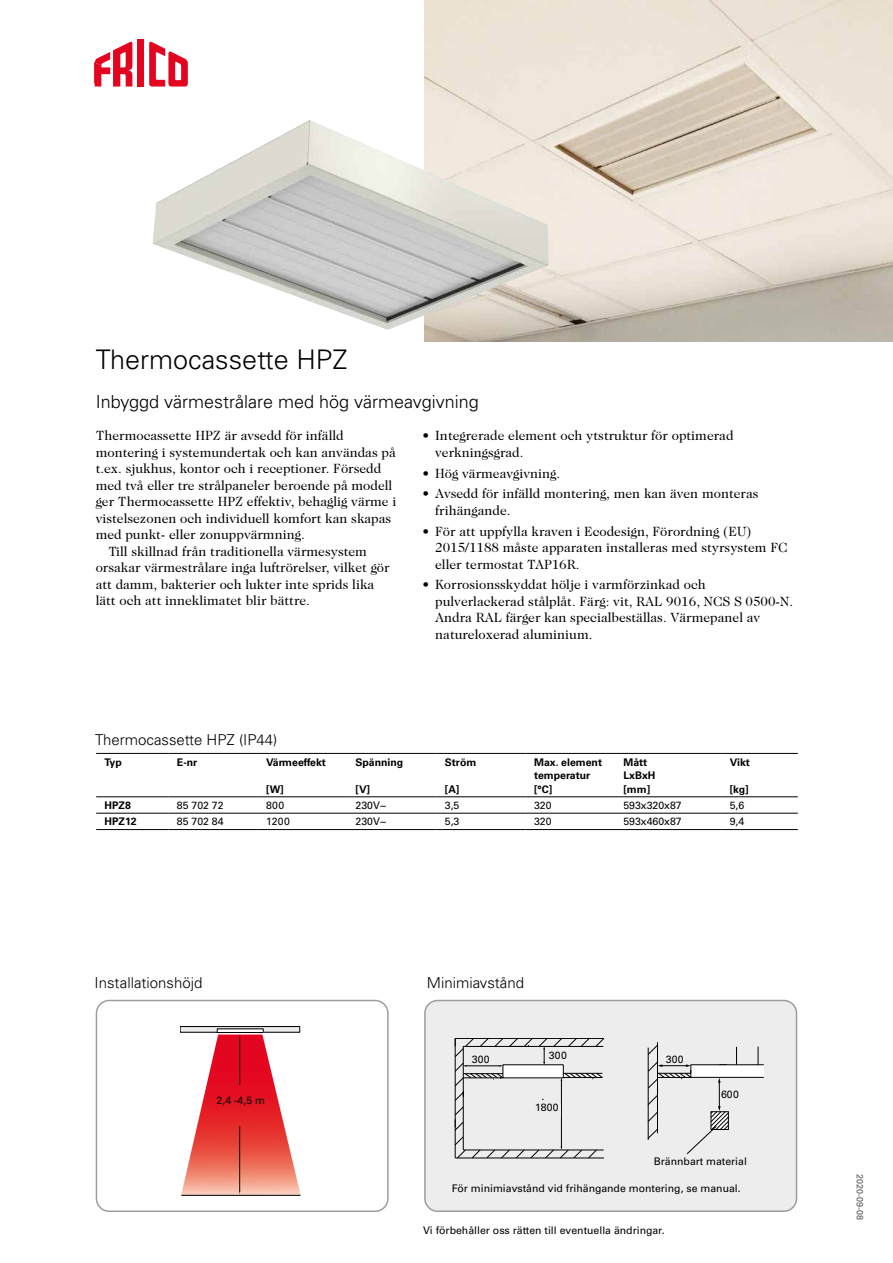
<style>
.page{position:relative;width:893px;height:1263px;background:#fff}
.page>*{position:absolute;margin:0;border:0;box-sizing:border-box;transform-origin:0 0}
.t1{font:300 27px "Univers";color:#000}
.t2{font:300 18px "Univers";color:#000}
.t3{font:300 15px "Univers";color:#000}
.t4{font:13.5px/16.5px "Caslon Two Twenty Four";color:#000}
.t5{font:10.5px "Univers";color:#000}
.t6{font:700 10.5px/13.5px "Univers";color:#000}
.t7{font:9px "Univers";color:#525251}
</style>
<div class="page">
<img style="left:425px;top:0;width:468px;height:342px">
<svg style="left:182px;top:1028px;width:116px;height:2px"></svg>
<div style="left:180px;top:1026px;width:120px;height:6px;border:1px solid #000"></div>
<div style="left:217px;top:1029px;width:46px;height:4px;border:1px solid #000"></div>
<svg style="left:181px;top:1034px;width:120px;height:161px"></svg>
<hr style="left:239px;top:1038px;width:1px;height:47px;background:#000">
<hr style="left:181px;top:1195px;width:120px;height:1px;background:#000">
<img style="left:153px;top:120px;width:396px;height:210px">
<div style="left:425px;top:1000px;width:371px;height:211px;background:#ededed;border-radius:13px"></div>
<div style="left:424px;top:1000px;width:373px;height:212px;border:2px solid #9d9d9c;border-radius:13px"></div>
<div style="left:96px;top:1000px;width:293px;height:212px;border:2px solid #9d9d9c;border-radius:13px"></div>
<svg style="left:455px;top:1038px;width:149px;height:120px"></svg>
<div style="left:535px;top:1103px;width:25px;height:15px;background:#ededed"></div>
<div style="left:549px;top:1051px;width:18px;height:10px;background:#ededed"></div>
<div style="left:472px;top:1055px;width:18px;height:10px;background:#ededed"></div>
<div style="left:534px;top:1049px;width:9px;height:12px;background:#ededed"></div>
<svg style="left:648px;top:1042px;width:116px;height:113px"></svg>
<div style="left:137px;top:39px;width:7px;height:48px;background:#e30520"></div>
<svg style="left:149px;top:41px;width:39px;height:46px"></svg>
<svg style="left:95px;top:41px;width:37px;height:46px"></svg>
<hr style="left:96px;top:753px;width:72px;height:1px;background:#000">
<hr style="left:168px;top:753px;width:90px;height:1px;background:#000">
<hr style="left:258px;top:753px;width:89px;height:1px;background:#000">
<hr style="left:347px;top:753px;width:89px;height:1px;background:#000">
<hr style="left:436px;top:753px;width:90px;height:1px;background:#000">
<hr style="left:526px;top:753px;width:89px;height:1px;background:#000">
<hr style="left:615px;top:753px;width:106px;height:1px;background:#000">
<hr style="left:721px;top:753px;width:77px;height:1px;background:#000">
<hr style="left:96px;top:796px;width:72px;height:1px;background:#000">
<hr style="left:168px;top:796px;width:90px;height:1px;background:#000">
<hr style="left:258px;top:796px;width:89px;height:1px;background:#000">
<hr style="left:347px;top:796px;width:89px;height:1px;background:#000">
<hr style="left:436px;top:796px;width:90px;height:1px;background:#000">
<hr style="left:526px;top:796px;width:89px;height:1px;background:#000">
<hr style="left:615px;top:796px;width:106px;height:1px;background:#000">
<hr style="left:721px;top:796px;width:77px;height:1px;background:#000">
<hr style="left:96px;top:829px;width:72px;height:1px;background:#000">
<hr style="left:168px;top:829px;width:90px;height:1px;background:#000">
<hr style="left:258px;top:829px;width:89px;height:1px;background:#000">
<hr style="left:347px;top:829px;width:89px;height:1px;background:#000">
<hr style="left:436px;top:829px;width:90px;height:1px;background:#000">
<hr style="left:526px;top:829px;width:89px;height:1px;background:#000">
<hr style="left:615px;top:829px;width:106px;height:1px;background:#000">
<hr style="left:721px;top:829px;width:77px;height:1px;background:#000">
<hr style="left:96px;top:813px;width:72px;height:1px;background:#000">
<hr style="left:168px;top:813px;width:90px;height:1px;background:#000">
<hr style="left:258px;top:813px;width:89px;height:1px;background:#000">
<hr style="left:347px;top:813px;width:89px;height:1px;background:#000">
<hr style="left:436px;top:813px;width:90px;height:1px;background:#000">
<hr style="left:526px;top:813px;width:89px;height:1px;background:#000">
<hr style="left:615px;top:813px;width:106px;height:1px;background:#000">
<hr style="left:721px;top:813px;width:77px;height:1px;background:#000">
<h1 class="t1" style="left:96px;top:344px;width:253px">Thermocassette HPZ</h1>
<h2 class="t2" style="left:96px;top:390px;width:385px">Inbyggd värmestrålare med hög värmeavgivning</h2>
<p class="t4" style="left:96px;top:427px;width:250px">Thermocassette HPZ är avsedd för infälld</p>
<p class="t4" style="left:96px;top:444px;width:302px">montering i systemundertak och kan användas på</p>
<p class="t4" style="left:96px;top:460px;width:287px">t.ex. sjukhus, kontor och i receptioner. Försedd</p>
<p class="t4" style="left:96px;top:477px;width:298px">med två eller tre strålpaneler beroende på modell</p>
<p class="t4" style="left:96px;top:493px;width:302px">ger Thermocassette HPZ effektiv, behaglig värme i</p>
<p class="t4" style="left:96px;top:510px;width:297px">vistelsezonen och individuell komfort kan skapas</p>
<p class="t4" style="left:96px;top:526px;width:211px">med punkt- eller zonuppvärmning.</p>
<p class="t4" style="left:108px;top:543px;width:260px">Till skillnad från traditionella värmesystem</p>
<p class="t4" style="left:96px;top:559px;width:295px">orsakar värmestrålare inga luftrörelser, vilket gör</p>
<p class="t4" style="left:96px;top:576px;width:280px">att damm, bakterier och lukter inte sprids lika</p>
<p class="t4" style="left:96px;top:592px;width:216px">lätt och att inneklimatet blir bättre.</p>
<p class="t4" style="left:435px;top:427px;width:300px;text-indent:-13px">• Integrerade element och ytstruktur för optimerad verkningsgrad.</p>
<p class="t4" style="left:422px;top:465px;width:139px">• Hög värmeavgivning.</p>
<p class="t4" style="left:435px;top:485px;width:325px;text-indent:-13px">• Avsedd för infälld montering, men kan även monteras frihängande.</p>
<p class="t4" style="left:435px;top:523px;width:354px;text-indent:-13px">• För att uppfylla kraven i Ecodesign, Förordning (EU)<br>2015/1188 måste apparaten installeras med styrsystem FC eller termostat TAP16R.</p>
<p class="t4" style="left:435px;top:576px;width:359px;text-indent:-13px">• Korrosionsskyddat hölje i varmförzinkad och pulverlackerad stålplåt. Färg: vit, RAL 9016, NCS S 0500-N.<br>Andra RAL färger kan specialbeställas. Värmepanel av natureloxerad aluminium.</p>
<p class="t3" style="left:95px;top:731px;width:184px">Thermocassette HPZ (IP44)</p>
<p class="t6" style="left:105px;top:755px;width:19px">Typ</p>
<p class="t6" style="left:177px;top:755px;width:22px">E-nr</p>
<p class="t6" style="left:266px;top:755px;width:61px">Värmeeffekt</p>
<p class="t6" style="left:266px;top:782px;width:19px">[W]</p>
<p class="t6" style="left:356px;top:755px;width:49px">Spänning</p>
<p class="t6" style="left:356px;top:782px;width:16px">[V]</p>
<p class="t6" style="left:445px;top:755px;width:33px">Ström</p>
<p class="t6" style="left:445px;top:782px;width:16px">[A]</p>
<p class="t6" style="left:534px;top:755px;width:70px">Max. element temperatur [°C]</p>
<p class="t6" style="left:623px;top:755px;width:34px">Mått<br>LxBxH [mm]</p>
<p class="t6" style="left:730px;top:755px;width:22px">Vikt</p>
<p class="t6" style="left:730px;top:782px;width:20px">[kg]</p>
<p class="t6" style="left:105px;top:799px;width:28px">HPZ8</p>
<p class="t5" style="left:177px;top:799px;width:48px">85 702 72</p>
<p class="t5" style="left:266px;top:799px;width:19px">800</p>
<p class="t5" style="left:356px;top:799px;width:32px">230V~</p>
<p class="t5" style="left:445px;top:799px;width:16px">3,5</p>
<p class="t5" style="left:534px;top:799px;width:19px">320</p>
<p class="t5" style="left:623px;top:799px;width:60px">593x320x87</p>
<p class="t5" style="left:730px;top:799px;width:16px">5,6</p>
<p class="t6" style="left:105px;top:815px;width:34px">HPZ12</p>
<p class="t5" style="left:177px;top:815px;width:48px">85 702 84</p>
<p class="t5" style="left:266px;top:815px;width:25px">1200</p>
<p class="t5" style="left:356px;top:815px;width:32px">230V~</p>
<p class="t5" style="left:445px;top:815px;width:16px">5,3</p>
<p class="t5" style="left:534px;top:815px;width:19px">320</p>
<p class="t5" style="left:623px;top:815px;width:60px">593x460x87</p>
<p class="t5" style="left:730px;top:815px;width:16px">9,4</p>
<p class="t3" style="left:95px;top:973px;width:109px">Installationshöjd</p>
<p class="t5" style="left:217px;top:1093px;width:50px">2,4 -4,5 m</p>
<p class="t3" style="left:427px;top:973px;width:99px">Minimiavstånd</p>
<p class="t5" style="left:549px;top:1049px;width:19px">300</p>
<p class="t5" style="left:472px;top:1053px;width:19px">300</p>
<p class="t5" style="left:666px;top:1053px;width:19px">300</p>
<p class="t5" style="left:535px;top:1101px;width:25px">1800</p>
<p class="t5" style="left:721px;top:1088px;width:19px">600</p>
<p class="t5" style="left:654px;top:1155px;width:95px">Brännbart material</p>
<p class="t5" style="left:452px;top:1182px;width:290px">För minimiavstånd vid frihängande montering, se manual.</p>
<p class="t5" style="left:423px;top:1224px;width:243px">Vi förbehåller oss rätten till eventuella ändringar.</p>
<p class="t7" style="left:865px;top:1174px;width:48px;rotate:90deg">2020-09-08</p>
</div>
